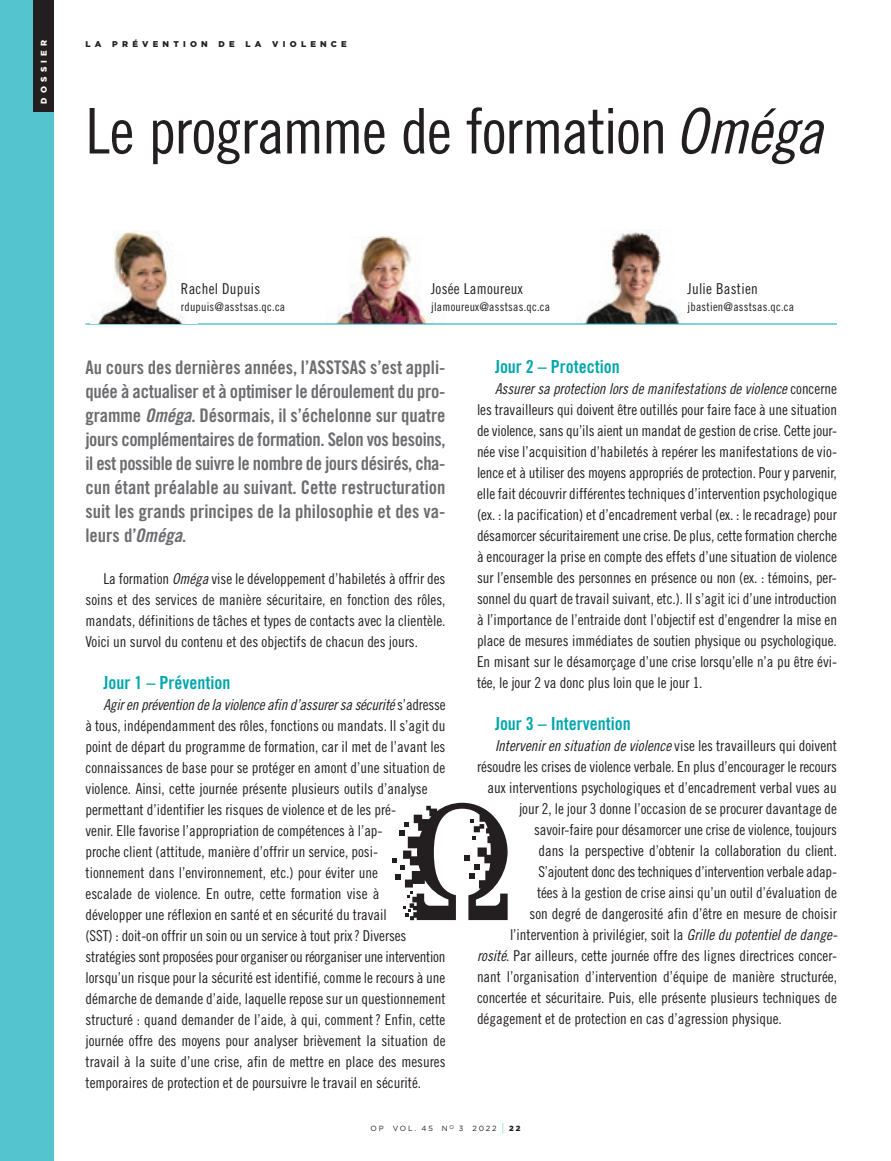
<style>
.page{position:relative;width:891px;height:1161px;background:#fff}
.page>*{position:absolute;margin:0;border:0;box-sizing:border-box;transform-origin:0 0}
.t1{font:63px "Trade Gothic LT Pro Cn 18";letter-spacing:-.025em;color:#231f20}
.DOSSIER-intro{font:18.75px/24px "Trade Gothic LT Pro Bd Cn 20";color:#6c6d70;text-align:justify}
.DOSSIER-titres{font:18px "Trade Gothic LT Pro Bd Cn 20";color:#00a6ad}
.t2{font:15px/21px "Trade Gothic LT Pro Cn 18";color:#231f20;text-align:justify}
.t3{font:15px "Trade Gothic LT Pro Cn 18 Obl";color:#231f20}
.t4{font:15px "Trade Gothic LT Pro Cn 18";letter-spacing:-.02em;color:#231f20}
.t5{font:15px "Trade Gothic LT Pro Cn 18";letter-spacing:.02em;color:#231f20}
.t6{font:12px "Trade Gothic LT Pro Cn 18";letter-spacing:.02em;color:#231f20}
.t7{font:900 8.4px "Gotham";letter-spacing:.5em;color:#231f20}
.t8{font:900 8.4px "Gotham";letter-spacing:.5em;color:#fbf8ec}
.t9{font:7.5px "Gotham";letter-spacing:.225em;color:#231f20}
.s1{font-family:"Trade Gothic LT Pro Cn 18 Obl"}
.s2{font-family:"Trade Gothic LT Pro Bd Cn 20 Obl"}
.s3{font-family:"Trade Gothic LT Pro Cn 18"}
.s4{font-size:11.25px;color:#54c5cf}
.s5{font-weight:900}
</style>
<div class="page">
<div style="left:0;top:0;width:54px;height:1161px;background:#54c5cf"></div>
<div style="left:34px;top:0;width:20px;height:112px;background:#231f20"></div>
<img style="left:576px;top:230px;width:120px;height:94px">
<img style="left:327px;top:237px;width:120px;height:87px">
<hr style="left:86px;top:324px;width:751px;height:1px;background:#00a6ad">
<img style="left:91px;top:230px;width:94px;height:94px">
<svg style="left:392px;top:803px;width:116px;height:117px"></svg>
<p class="t8" style="left:38px;top:104px;width:65px;rotate:-90deg">DOSSIER</p>
<p class="t7" style="left:86px;top:38px;width:18px">L A</p>
<p class="t7" style="left:112px;top:38px;width:97px">PRÉVENTION</p>
<p class="t7" style="left:219px;top:38px;width:18px">D E</p>
<p class="t7" style="left:246px;top:38px;width:18px">L A</p>
<p class="t7" style="left:272px;top:38px;width:76px">VIOLENCE</p>
<p class="t1" style="left:86px;top:94px;width:739px">Le programme de formation<span class="s1">Oméga</span></p>
<p class="t5" style="left:181px;top:280px;width:81px">Rachel Dupuis</p>
<p class="t6" style="left:181px;top:299px;width:106px">rdupuis@asstsas.qc.ca</p>
<p class="t5" style="left:431px;top:280px;width:93px">Josée Lamoureux</p>
<p class="t6" style="left:431px;top:299px;width:121px">jlamoureux@asstsas.qc.ca</p>
<p class="t5" style="left:688px;top:280px;width:72px">Julie Bastien</p>
<p class="t6" style="left:688px;top:299px;width:108px">jbastien@asstsas.qc.ca</p>
<p class="DOSSIER-intro" style="left:86px;top:355px;width:362px">Au cours des dernières années, l’ASSTSAS s’est appli&shy;quée à actualiser et à optimiser le déroulement du pro&shy;gramme <span class="s2">Oméga</span>. Désormais, il s’échelonne sur quatre jours complémentaires de formation. Selon vos besoins, il est possible de suivre le nombre de jours désirés, cha&shy;cun étant préalable au suivant. Cette restructuration suit les grands principes de la philosophie et des va&shy;leurs d’<span class="s2">Oméga</span>.</p>
<p class="t2" style="left:86px;top:568px;width:362px;text-indent:18px">La formation <span class="s1">Oméga</span> vise le développement d’habiletés à offrir des soins et des services de manière sécuritaire, en fonction des rôles, mandats, définitions de tâches et types de contacts avec la clientèle.<br>Voici un survol du contenu et des objectifs de chacun des jours.</p>
<p class="DOSSIER-titres" style="left:104px;top:671px;width:128px">Jour 1 – Prévention</p>
<p class="t2" style="left:86px;top:694px;width:362px;text-align:left;text-indent:18px"><span class="s1">Agir en prévention de la violence afin d’assurer sa sécurité</span> s’adresse à tous, indépendamment des rôles, fonctions ou mandats. Il s’agit du point de départ du programme de formation, car il met de l’avant les connaissances de base pour se protéger en amont d’une situation de violence. Ainsi, cette journée présente plusieurs outils d’analyse permettant d’identifier les risques de violence et de les pré-<br>venir. Elle favorise l’appropriation de compétences à l’ap-<br>proche client (attitude, manière d’offrir un service, posi-<br>tionnement dans l’environnement, etc.) pour éviter une<br>escalade de violence. En outre, cette formation vise à<br>développer une réflexion en santé et en sécurité du travail<br>(SST) : doit-on offrir un soin ou un service à tout prix? Diverses stratégies sont proposées pour organiser ou réorganiser une intervention lorsqu’un risque pour la sécurité est identifié, comme le recours à une démarche de demande d’aide, laquelle repose sur un questionnement structuré : quand demander de l’aide, à qui, comment? Enfin, cette journée offre des moyens pour analyser brièvement la situation de travail à la suite d’une crise, afin de mettre en place des mesures temporaires de protection et de poursuivre le travail en sécurité.</p>
<p class="DOSSIER-titres" style="left:495px;top:356px;width:126px">Jour 2 – Protection</p>
<p class="t2" style="left:477px;top:378px;width:362px;text-indent:18px"><span class="s1">Assurer sa protection lors de manifestations de violence</span> concerne les travailleurs qui doivent être outillés pour faire face à une situation de violence, sans qu’ils aient un mandat de gestion de crise. Cette jour&shy;née vise l’acquisition d’habiletés à repérer les manifestations de vio&shy;lence et à utiliser des moyens appropriés de protection. Pour y parvenir, elle fait découvrir différentes techniques d’intervention psychologique (ex. : la pacification) et d’encadrement verbal (ex. : le recadrage) pour désamorcer sécuritairement une crise. De plus, cette formation cherche à encourager la prise en compte des effets d’une situation de violence sur l’ensemble des personnes en présence ou non (ex. : témoins, per&shy;sonnel du quart de travail suivant, etc.). Il s’agit ici d’une introduction à l’importance de l’entraide dont l’objectif est d’engendrer la mise en place de mesures immédiates de soutien physique ou psychologique.<br>En misant sur le désamorçage d’une crise lorsqu’elle n’a pu être évi&shy;tée, le jour 2 va donc plus loin que le jour 1.</p>
<p class="DOSSIER-titres" style="left:495px;top:713px;width:137px">Jour 3 – Intervention</p>
<p class="t3" style="left:495px;top:737px;width:344px">Intervenir en situation de violence <span class="s3">vise les travailleurs qui doivent</span></p>
<p class="t2" style="left:477px;top:756px;width:361px">résoudre les crises de violence verbale. En plus d’encourager le recours</p>
<p class="t2" style="left:488px;top:777px;width:351px">aux interventions psychologiques et d’encadrement verbal vues au</p>
<p class="t2" style="left:519px;top:798px;width:320px">jour 2, le jour 3 donne l’occasion de se procurer davantage de</p>
<p class="t2" style="left:534px;top:819px;width:305px">savoir-faire pour désamorcer une crise de violence, toujours</p>
<p class="t2" style="left:538px;top:840px;width:300px">dans la perspective d’obtenir la collaboration du client.</p>
<p class="t4" style="left:538px;top:863px;width:300px">S’ajoutent donc des techniques d’intervention verbale adap-</p>
<p class="t2" style="left:537px;top:882px;width:301px">tées à la gestion de crise ainsi qu’un outil d’évaluation de</p>
<p class="t2" style="left:530px;top:903px;width:309px">son degré de dangerosité afin d’être en mesure de choisir</p>
<p class="t2" style="left:510px;top:924px;width:329px">l’intervention à privilégier, soit la <span class="s1">Grille du potentiel de dange-</span></p>
<p class="t2" style="left:477px;top:945px;width:361px"><span class="s1">rosité</span>. Par ailleurs, cette journée offre des lignes directrices concer-</p>
<p class="t2" style="left:477px;top:966px;width:362px">nant l’organisation d’intervention d’équipe de manière structurée,</p>
<p class="t2" style="left:477px;top:987px;width:361px">concertée et sécuritaire. Puis, elle présente plusieurs techniques de</p>
<p class="t2" style="left:477px;top:1008px;width:306px">dégagement et de protection en cas d’agression physique.</p>
<p class="t9" style="left:371px;top:1124px;width:151px">OP VOL. 45 N<sup>O</sup> 3 2022 <span class="s4">|</span> <span class="s5">22</span></p>
</div>
